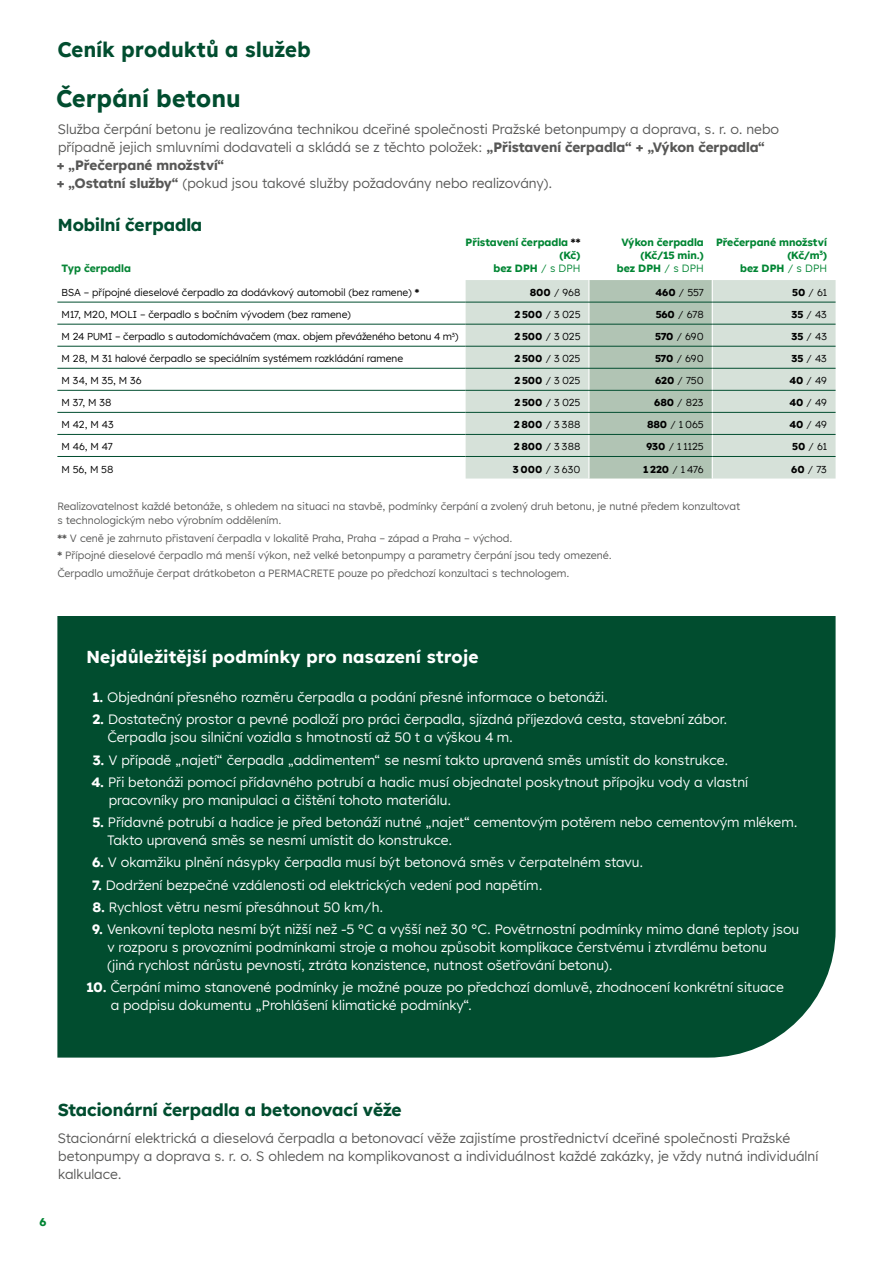
<style>
.page{position:relative;width:893px;height:1263px;background:#fff}
.page>*{position:absolute;margin:0;border:0;box-sizing:border-box;transform-origin:0 0}
.t1{font:700 24px "Lexend HM";letter-spacing:.02em;color:#014d2f;scale:.96 1}
.t2{font:700 21px "Lexend HM";letter-spacing:.02em;color:#014d2f;scale:.96 1}
.t3{font:700 17.25px "Lexend HM";color:#014d2f}
.t4{font:700 17.25px "Lexend HM";letter-spacing:.02em;color:#fff}
.t5{font:13.5px/18px "Lexend HM";color:#fff}
.t6{font:13.5px/18px "Lexend HM";color:#575756}
.t7{font:700 11.25px "Lexend HM";color:#008533}
.t8{font:10.5px/17.7px "Lexend HM";color:#575756}
.t9{font:700 10.5px/12.6px "Lexend HM";color:#008533;text-align:right}
.t10{font:700 10.5px "Lexend HM";color:#088637}
.t11{font:10.05px "Lexend HM";color:#000}
.s1{font-weight:700}
.s2{color:#000}
.s3{font-weight:400}
</style>
<div class="page">
<div style="left:57px;top:616px;width:779px;height:441px;background:#014d2f"></div>
<svg style="left:57px;top:280px;width:409px;height:198px"></svg>
<svg style="left:466px;top:280px;width:370px;height:198px;background:#c8d6cb"></svg>
<hr style="left:57px;top:302px;width:409px;height:1px;background:#014d2f">
<hr style="left:466px;top:302px;width:123px;height:1px;background:#014d2f">
<hr style="left:589px;top:302px;width:123px;height:1px;background:#014d2f">
<hr style="left:712px;top:302px;width:124px;height:1px;background:#014d2f">
<hr style="left:57px;top:324px;width:409px;height:1px;background:#014d2f">
<hr style="left:466px;top:324px;width:123px;height:1px;background:#014d2f">
<hr style="left:589px;top:324px;width:123px;height:1px;background:#014d2f">
<hr style="left:712px;top:324px;width:124px;height:1px;background:#014d2f">
<hr style="left:57px;top:346px;width:409px;height:1px;background:#014d2f">
<hr style="left:466px;top:346px;width:123px;height:1px;background:#014d2f">
<hr style="left:589px;top:346px;width:123px;height:1px;background:#014d2f">
<hr style="left:712px;top:346px;width:124px;height:1px;background:#014d2f">
<hr style="left:57px;top:368px;width:409px;height:1px;background:#014d2f">
<hr style="left:466px;top:368px;width:123px;height:1px;background:#014d2f">
<hr style="left:589px;top:368px;width:123px;height:1px;background:#014d2f">
<hr style="left:712px;top:368px;width:124px;height:1px;background:#014d2f">
<hr style="left:57px;top:390px;width:409px;height:1px;background:#014d2f">
<hr style="left:466px;top:390px;width:123px;height:1px;background:#014d2f">
<hr style="left:589px;top:390px;width:123px;height:1px;background:#014d2f">
<hr style="left:712px;top:390px;width:124px;height:1px;background:#014d2f">
<hr style="left:57px;top:412px;width:409px;height:1px;background:#014d2f">
<hr style="left:466px;top:412px;width:123px;height:1px;background:#014d2f">
<hr style="left:589px;top:412px;width:123px;height:1px;background:#014d2f">
<hr style="left:712px;top:412px;width:124px;height:1px;background:#014d2f">
<hr style="left:57px;top:434px;width:409px;height:1px;background:#014d2f">
<hr style="left:466px;top:434px;width:123px;height:1px;background:#014d2f">
<hr style="left:589px;top:434px;width:123px;height:1px;background:#014d2f">
<hr style="left:712px;top:434px;width:124px;height:1px;background:#014d2f">
<hr style="left:57px;top:456px;width:409px;height:1px;background:#014d2f">
<hr style="left:466px;top:456px;width:123px;height:1px;background:#014d2f">
<hr style="left:589px;top:456px;width:123px;height:1px;background:#014d2f">
<hr style="left:712px;top:456px;width:124px;height:1px;background:#014d2f">
<h2 class="t2" style="left:57px;top:33px;width:265px">Ceník produktů a služeb</h2>
<h1 class="t1" style="left:56px;top:79px;width:194px">Čerpání betonu</h1>
<p class="t6" style="left:57px;top:119px;width:724px">Služba čerpání betonu je realizována technikou dceřiné společnosti Pražské betonpumpy a doprava, s. r. o. nebo případně jejich smluvními dodavateli a skládá se z těchto položek: <span class="s1">„Přistavení čerpadla“ + „Výkon čerpadla“<br>+ „Přečerpané množství“<br>+ „Ostatní služby“</span> (pokud jsou takové služby požadovány nebo realizovány).</p>
<p class="t3" style="left:58px;top:211px;width:146px">Mobilní čerpadla</p>
<p class="t10" style="left:62px;top:259px;width:71px">Typ čerpadla</p>
<p class="t9" style="left:466px;top:236px;width:116px">Přistavení čerpadla <span class="s2">** </span>(Kč)<br>bez DPH <span class="s3">/ s DPH</span></p>
<p class="t9" style="left:617px;top:236px;width:88px">Výkon čerpadla (Kč/15 min.)<br>bez DPH <span class="s3">/ s DPH</span></p>
<p class="t9" style="left:716px;top:236px;width:112px">Přečerpané množství (Kč/m<sup>3</sup>)<br>bez DPH <span class="s3">/ s DPH</span></p>
<p class="t11" style="left:62px;top:285px;width:359px">BSA – přípojné dieselové čerpadlo za dodávkový automobil (bez ramene) <span class="s1">*</span></p>
<p class="t11" style="left:530px;top:285px;width:52px"><span class="s1">800</span> / 968</p>
<p class="t11" style="left:656px;top:285px;width:50px"><span class="s1">460</span> / 557</p>
<p class="t11" style="left:792px;top:285px;width:36px"><span class="s1">50</span> / 61</p>
<p class="t11" style="left:62px;top:307px;width:291px">M17, M20, MOLI – čerpadlo s bočním vývodem (bez ramene)</p>
<p class="t11" style="left:514px;top:307px;width:68px"><span class="s1">2 500</span> / 3 025</p>
<p class="t11" style="left:656px;top:307px;width:50px"><span class="s1">560</span> / 678</p>
<p class="t11" style="left:792px;top:307px;width:37px"><span class="s1">35</span> / 43</p>
<p class="t11" style="left:62px;top:329px;width:399px">M 24 PUMI – čerpadlo s autodomíchávačem (max. objem převáženého betonu 4 m<sup>3</sup>)</p>
<p class="t11" style="left:514px;top:329px;width:68px"><span class="s1">2 500</span> / 3 025</p>
<p class="t11" style="left:655px;top:329px;width:50px"><span class="s1">570</span> / 690</p>
<p class="t11" style="left:792px;top:329px;width:37px"><span class="s1">35</span> / 43</p>
<p class="t11" style="left:62px;top:351px;width:343px">M 28, M 31 halové čerpadlo se speciálním systémem rozkládání ramene</p>
<p class="t11" style="left:514px;top:351px;width:68px"><span class="s1">2 500</span> / 3 025</p>
<p class="t11" style="left:655px;top:351px;width:50px"><span class="s1">570</span> / 690</p>
<p class="t11" style="left:792px;top:351px;width:37px"><span class="s1">35</span> / 43</p>
<p class="t11" style="left:62px;top:373px;width:82px">M 34, M 35, M 36</p>
<p class="t11" style="left:514px;top:373px;width:68px"><span class="s1">2 500</span> / 3 025</p>
<p class="t11" style="left:655px;top:373px;width:50px"><span class="s1">620</span> / 750</p>
<p class="t11" style="left:789px;top:373px;width:39px"><span class="s1">40</span> / 49</p>
<p class="t11" style="left:62px;top:395px;width:52px">M 37, M 38</p>
<p class="t11" style="left:514px;top:395px;width:68px"><span class="s1">2 500</span> / 3 025</p>
<p class="t11" style="left:654px;top:395px;width:51px"><span class="s1">680</span> / 823</p>
<p class="t11" style="left:789px;top:395px;width:39px"><span class="s1">40</span> / 49</p>
<p class="t11" style="left:62px;top:417px;width:54px">M 42, M 43</p>
<p class="t11" style="left:514px;top:417px;width:68px"><span class="s1">2 800</span> / 3 388</p>
<p class="t11" style="left:647px;top:417px;width:58px"><span class="s1">880</span> / 1 065</p>
<p class="t11" style="left:789px;top:417px;width:39px"><span class="s1">40</span> / 49</p>
<p class="t11" style="left:62px;top:439px;width:53px">M 46, M 47</p>
<p class="t11" style="left:514px;top:439px;width:68px"><span class="s1">2 800</span> / 3 388</p>
<p class="t11" style="left:646px;top:439px;width:59px"><span class="s1">930</span> / 1 1125</p>
<p class="t11" style="left:792px;top:439px;width:36px"><span class="s1">50</span> / 61</p>
<p class="t11" style="left:62px;top:461px;width:53px">M 56, M 58</p>
<p class="t11" style="left:513px;top:461px;width:69px"><span class="s1">3 000</span> / 3 630</p>
<p class="t11" style="left:643px;top:461px;width:62px"><span class="s1">1 220</span> / 1 476</p>
<p class="t11" style="left:791px;top:461px;width:37px"><span class="s1">60</span> / 73</p>
<p class="t8" style="left:57px;top:499px;width:684px;line-height:13.5px">Realizovatelnost každé betonáže, s ohledem na situaci na stavbě, podmínky čerpání a zvolený druh betonu, je nutné předem konzultovat s technologickým nebo výrobním oddělením.</p>
<p class="t8" style="left:57px;top:528px;width:556px"><span class="s1">**</span> V ceně je zahrnuto přistavení čerpadla v lokalitě Praha, Praha – západ a Praha – východ.<br><span class="s1">*</span> Přípojné dieselové čerpadlo má menší výkon, než velké betonpumpy a parametry čerpání jsou tedy omezené.<br>Čerpadlo umožňuje čerpat drátkobeton a PERMACRETE pouze po předchozí konzultaci s technologem.</p>
<p class="t4" style="left:86px;top:642px;width:394px">Nejdůležitější podmínky pro nasazení stroje</p>
<p class="t5" style="left:92px;top:687px;width:517px"><span class="s1">1.</span> Objednání přesného rozměru čerpadla a podání přesné informace o betonáži.</p>
<p class="t5" style="left:108px;top:710px;width:621px;text-indent:-15px"><span class="s1">2.</span> Dostatečný prostor a pevné podloží pro práci čerpadla, sjízdná příjezdová cesta, stavební zábor.<br>Čerpadla jsou silniční vozidla s hmotností až 50 t a výškou 4 m.</p>
<p class="t5" style="left:93px;top:750px;width:637px"><span class="s1">3.</span> V případě „najetí“ čerpadla „addimentem“ se nesmí takto upravená směs umístit do konstrukce.</p>
<p class="t5" style="left:109px;top:772px;width:641px;text-indent:-17px"><span class="s1">4.</span> Při betonáži pomocí přídavného potrubí a hadic musí objednatel poskytnout přípojku vody a vlastní pracovníky pro manipulaci a čištění tohoto materiálu.</p>
<p class="t5" style="left:107px;top:812px;width:692px;text-indent:-15px"><span class="s1">5.</span> Přídavné potrubí a hadice je před betonáží nutné „najet“ cementovým potěrem nebo cementovým mlékem.<br>Takto upravená směs se nesmí umístit do konstrukce.</p>
<p class="t5" style="left:92px;top:853px;width:553px"><span class="s1">6.</span> V okamžiku plnění násypky čerpadla musí být betonová směs v čerpatelném stavu.</p>
<p class="t5" style="left:92px;top:875px;width:452px"><span class="s1">7.</span> Dodržení bezpečné vzdálenosti od elektrických vedení pod napětím.</p>
<p class="t5" style="left:92px;top:897px;width:292px"><span class="s1">8.</span> Rychlost větru nesmí přesáhnout 50 km/h.</p>
<p class="t5" style="left:107px;top:919px;width:694px;text-indent:-15px"><span class="s1">9.</span> Venkovní teplota nesmí být nižší než -5 °C a vyšší než 30 °C. Povětrnostní podmínky mimo dané teploty jsou v rozporu s provozními podmínkami stroje a mohou způsobit komplikace čerstvému i ztvrdlému betonu<br>(jiná rychlost nárůstu pevností, ztráta konzistence, nutnost ošetřování betonu).</p>
<p class="t5" style="left:111px;top:978px;width:675px;text-indent:-24px"><span class="s1">10.</span> Čerpání mimo stanovené podmínky je možné pouze po předchozí domluvě, zhodnocení konkrétní situace a podpisu dokumentu „Prohlášení klimatické podmínky“.</p>
<p class="t3" style="left:58px;top:1096px;width:345px">Stacionární čerpadla a betonovací věže</p>
<p class="t6" style="left:58px;top:1128px;width:762px">Stacionární elektrická a dieselová čerpadla a betonovací věže zajistíme prostřednictví dceřiné společnosti Pražské betonpumpy a doprava s. r. o. S ohledem na komplikovanost a individuálnost každé zakázky, je vždy nutná individuální kalkulace.</p>
<p class="t7" style="left:40px;top:1212px;width:8px">6</p>
</div>
